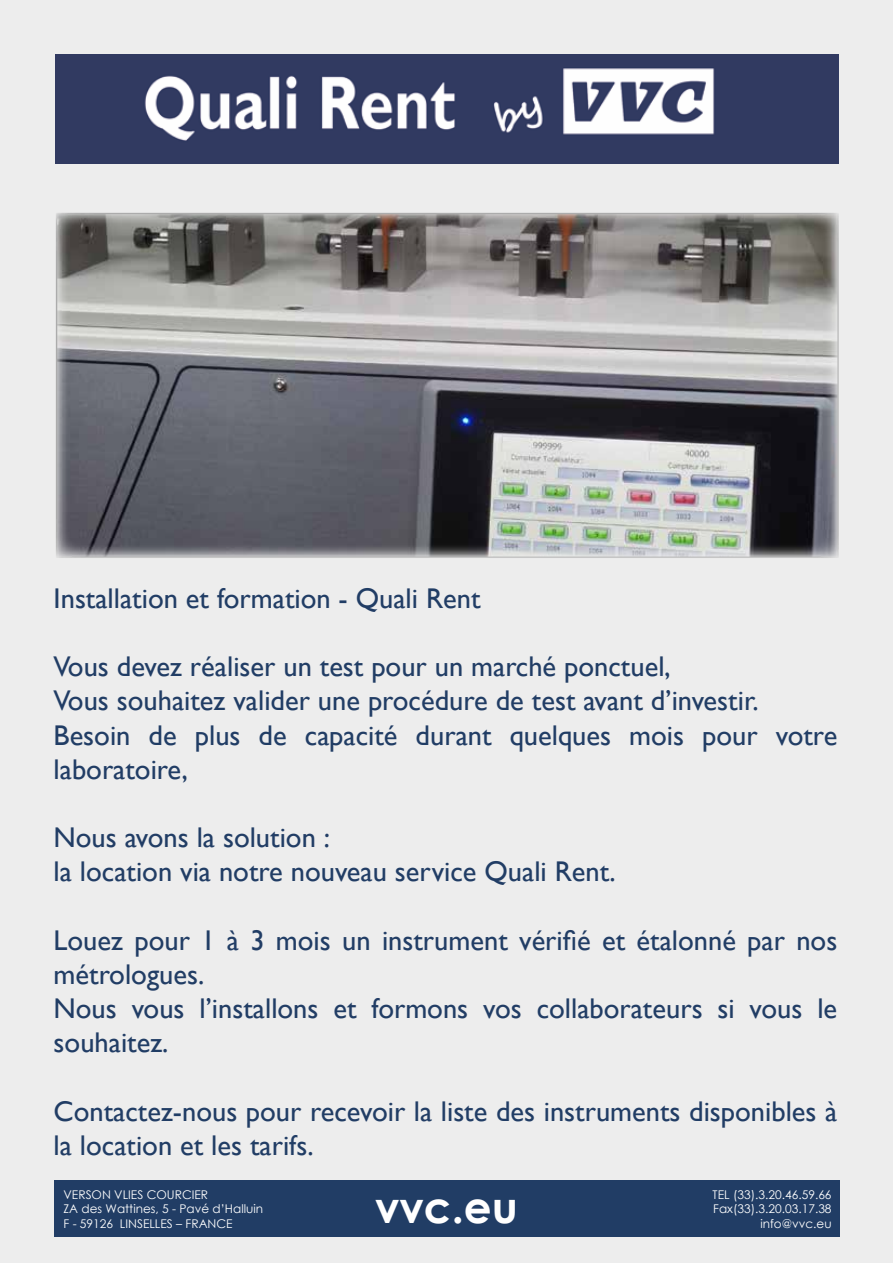
<style>
.page{position:relative;width:893px;height:1263px;background:#ededed}
.page>*{position:absolute;margin:0;border:0;box-sizing:border-box;transform-origin:0 0}
.t1{font:700 43.5px "Century Gothic";color:#fff}
.t2{font:28.5px/34.2px "Gill Sans";color:#213d65}
.t3{font:12px/14.4px "Century Gothic";color:#fff}
</style>
<div class="page">
<div style="left:54px;top:1181px;width:785px;height:56px;background:#213d65"></div>
<img style="left:59px;top:216px;width:777px;height:339px">
<img style="left:56px;top:54px;width:783px;height:109px">
<p class="t2" style="left:54px;top:582px;width:429px">Installation et formation - Quali Rent</p>
<p class="t2" style="left:54px;top:650px;width:785px">Vous devez réaliser un test pour un marché ponctuel,<br>Vous souhaitez valider une procédure de test avant d’investir.<br>Besoin de plus de capacité durant quelques mois pour votre laboratoire,</p>
<p class="t2" style="left:54px;top:821px;width:563px">Nous avons la solution :<br>la location via notre nouveau service Quali Rent.</p>
<p class="t2" style="left:54px;top:924px;width:785px">Louez pour 1 à 3 mois un instrument vérifié et étalonné par nos métrologues.<br>Nous vous l’installons et formons vos collaborateurs si vous le souhaitez.</p>
<p class="t2" style="left:54px;top:1095px;width:785px">Contactez-nous pour recevoir la liste des instruments disponibles à la location et les tarifs.</p>
<p class="t3" style="left:64px;top:1187px;width:201px">VERSON VLIES COURCIER<br>ZA des Wattines, 5 - Pavé d’Halluin<br>F - 59126 LINSELLES – FRANCE</p>
<p class="t3" style="left:713px;top:1187px;width:121px">TEL (33).3.20.46.59.66<br>Fax(33).3.20.03.17.38</p>
<h1 class="t1" style="left:375px;top:1174px;width:144px">vvc.eu</h1>
<p class="t3" style="left:760px;top:1216px;width:73px">info@vvc.eu</p>
</div>
